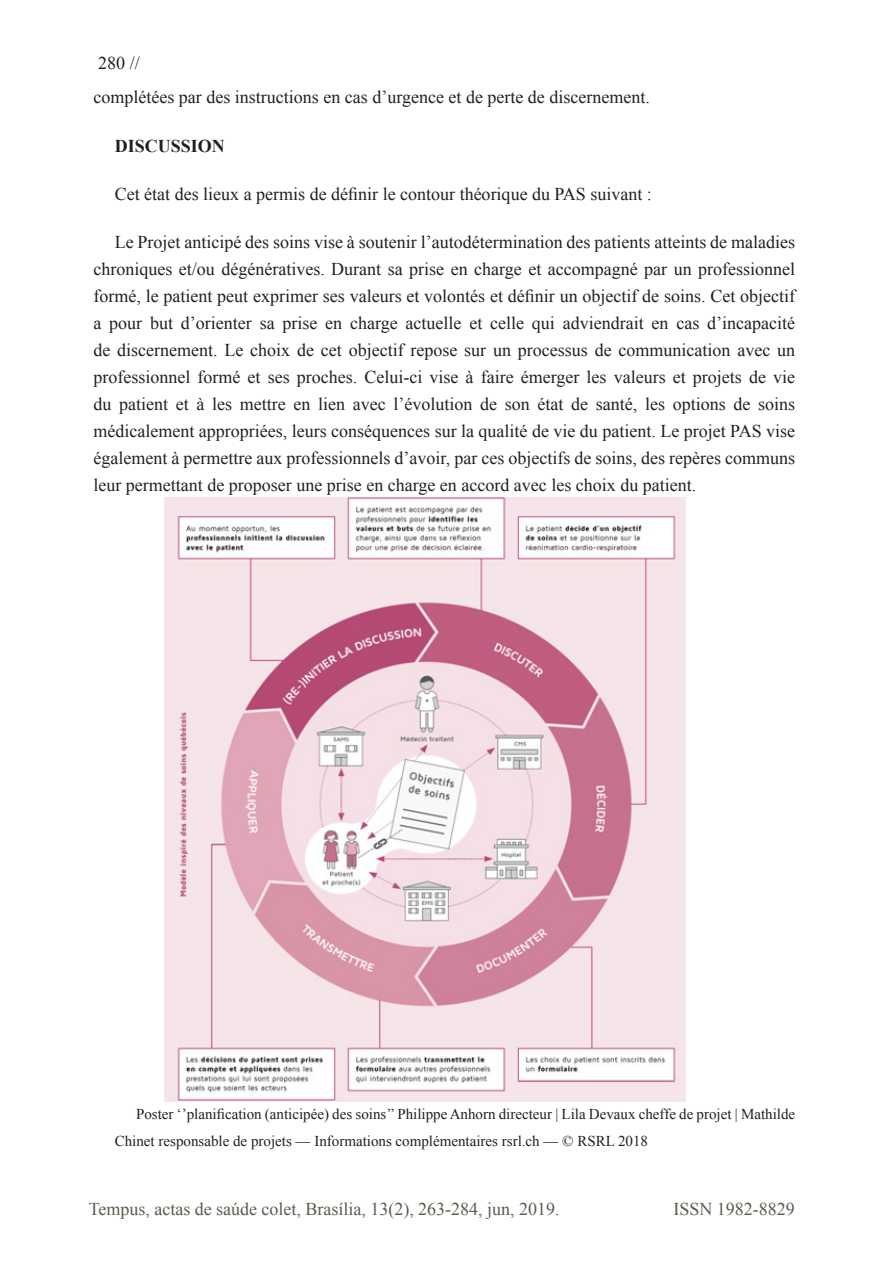
<style>
.page{position:relative;width:893px;height:1263px;background:#fff}
.page>*{position:absolute;margin:0;border:0;box-sizing:border-box;transform-origin:0 0}
.t1{font:18px/27px "Times New Roman";color:#231f20}
.t2{font:18px "Times New Roman";color:#5d5a4d}
.t3{font:700 18px "Times New Roman";color:#231f20}
.t4{font:15px/27px "Times New Roman";color:#231f20}
</style>
<div class="page">
<img style="left:165px;top:497px;width:521px;height:604px">
<p class="t1" style="left:93px;top:45px;width:558px;line-height:34.5px">280 //<br>complétées par des instructions en cas d’urgence et de perte de discernement.</p>
<p class="t3" style="left:115px;top:133px;width:112px">DISCUSSION</p>
<p class="t1" style="left:115px;top:180px;width:539px">Cet état des lieux a permis de définir le contour théorique du PAS suivant :</p>
<p class="t1" style="left:93px;top:228px;width:703px;text-align:justify;text-indent:21px">Le Projet anticipé des soins vise à soutenir l’autodétermination des patients atteints de maladies chroniques et/ou dégénératives. Durant sa prise en charge et accompagné par un professionnel formé, le patient peut exprimer ses valeurs et volontés et définir un objectif de soins. Cet objectif a pour but d’orienter sa prise en charge actuelle et celle qui adviendrait en cas d’incapacité de discernement. Le choix de cet objectif repose sur un processus de communication avec un professionnel formé et ses proches. Celui-ci vise à faire émerger les valeurs et projets de vie du patient et à les mettre en lien avec l’évolution de son état de santé, les options de soins médicalement appropriées, leurs conséquences sur la qualité de vie du patient. Le projet PAS vise également à permettre aux professionnels d’avoir, par ces objectifs de soins, des repères communs leur permettant de proposer une prise en charge en accord avec les choix du patient.</p>
<p class="t4" style="left:115px;top:1100px;width:682px;text-indent:21px">Poster ‘’planification (anticipée) des soins’’ Philippe Anhorn directeur | Lila Devaux cheffe de projet | Mathilde<br>Chinet responsable de projets — Informations complémentaires rsrl.ch — © RSRL 2018</p>
<p class="t2" style="left:89px;top:1196px;width:472px">Tempus, actas de saúde colet, Brasília, 13(2), 263-284, jun, 2019.</p>
<p class="t2" style="left:673px;top:1196px;width:123px">ISSN 1982-8829</p>
</div>
